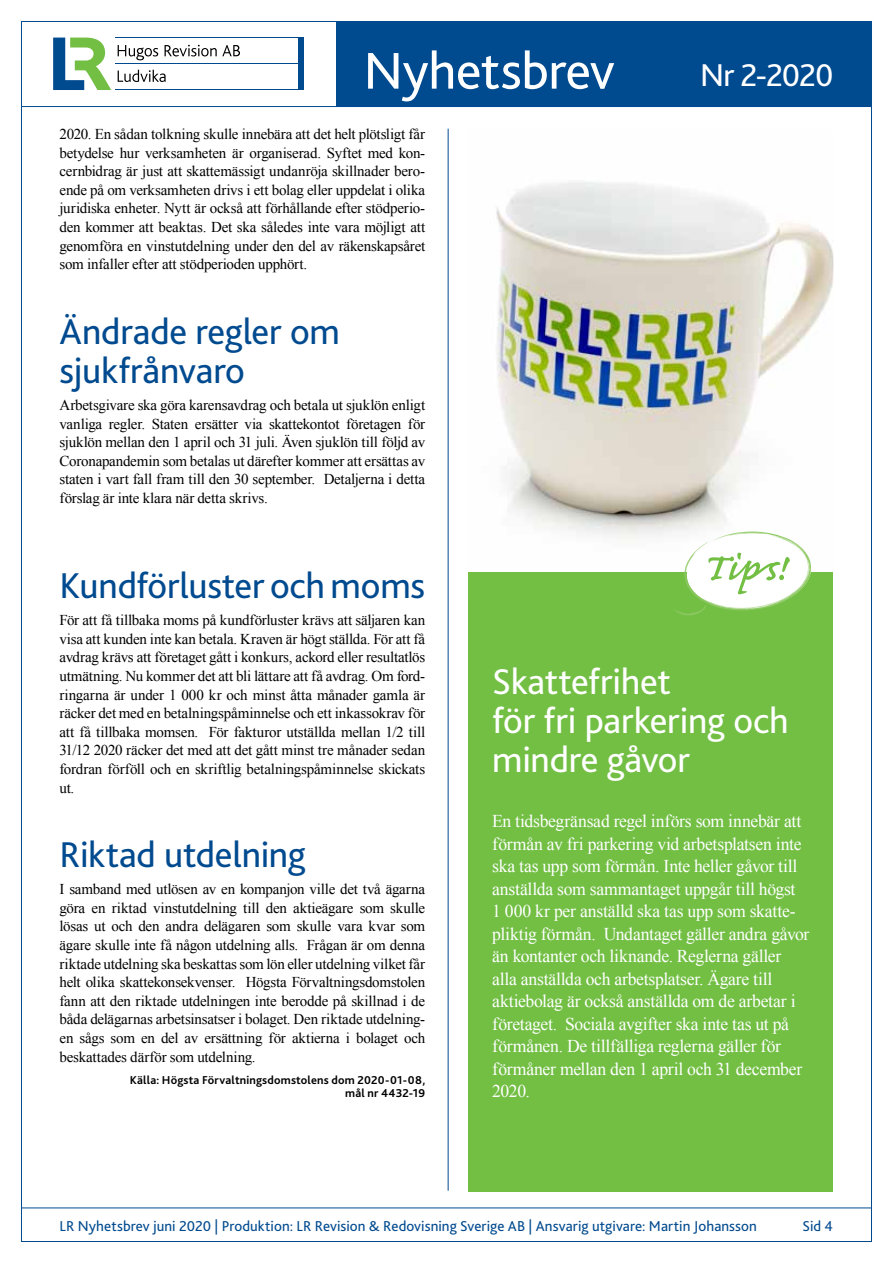
<style>
.page{position:relative;width:893px;height:1263px;background:#fff}
.page>*{position:absolute;margin:0;border:0;box-sizing:border-box;transform-origin:0 0}
.t1{font:54px "Bliss 2";letter-spacing:-.01em;color:#fff}
.t2{font:37.5px/39px "Bliss 2";letter-spacing:-.005em;color:#004a8f}
.t3{font:37.5px/39px "Bliss 2";letter-spacing:-.01em;color:#fff}
.t4{font:33px "Bliss 2";letter-spacing:-.035em;color:#fff}
.t5{font:18px/22.5px "Times New Roman";letter-spacing:-.015em;color:#fff}
.t6{font:15px/18.6px "Times New Roman";letter-spacing:-.015em;color:#000;text-align:justify}
.t7{font:15px "Bliss 2";letter-spacing:.005em;color:#004a8f}
.t8{font:700 12px/13.5px "Bliss 2";letter-spacing:.015em;color:#000;text-align:right}
</style>
<div class="page">
<hr style="left:21px;top:106px;width:851px;height:1px;background:#004a8f">
<div style="left:336px;top:21px;width:536px;height:85px;background:#004a8f"></div>
<hr style="left:21px;top:1208px;width:851px;height:1px;background:#004a8f">
<img style="left:496px;top:182px;width:337px;height:424px">
<hr style="left:448px;top:129px;width:1px;height:1062px;background:#004a8f">
<div style="left:468px;top:572px;width:364px;height:619px;background:#72bf44"></div>
<svg style="left:674px;top:531px;width:137px;height:84px"></svg>
<svg style="left:118px;top:45px;width:40px;height:15px"></svg>
<svg style="left:165px;top:45px;width:75px;height:11px"></svg>
<svg style="left:118px;top:70px;width:48px;height:12px"></svg>
<div style="left:299px;top:38px;width:5px;height:52px;background:#004a8f"></div>
<svg style="left:53px;top:38px;width:58px;height:52px"></svg>
<hr style="left:115px;top:38px;width:188px;height:1px;background:#004a8f">
<hr style="left:115px;top:89px;width:188px;height:1px;background:#004a8f">
<hr style="left:115px;top:63px;width:188px;height:1px;background:#004a8f">
<h1 class="t1" style="left:364px;top:37px;width:253px">Nyhetsbrev</h1>
<p class="t6" style="left:60px;top:124px;width:367px">2020. En sådan tolkning skulle innebära att det helt plötsligt får betydelse hur verksamheten är organiserad. Syftet med kon&shy;cernbidrag är just att skattemässigt undanröja skillnader bero&shy;ende på om verksamheten drivs i ett bolag eller uppdelat i olika juridiska enheter. Nytt är också att förhållande efter stödperio&shy;den kommer att beaktas. Det ska således inte vara möjligt att genomföra en vinstutdelning under den del av räkenskapsåret som infaller efter att stödperioden upphört.</p>
<h2 class="t2" style="left:60px;top:311px;width:282px">Ändrade regler om sjukfrånvaro</h2>
<p class="t6" style="left:60px;top:395px;width:367px">Arbetsgivare ska göra karensavdrag och betala ut sjuklön enligt vanliga regler. Staten ersätter via skattekontot företagen för sjuklön mellan den 1 april och 31 juli. Även sjuklön till följd av Coronapandemin som betalas ut därefter kommer att ersättas av staten i vart fall fram till den 30 september. Detaljerna i detta förslag är inte klara när detta skrivs.</p>
<h3 class="t4" style="left:700px;top:55px;width:135px">Nr 2-2020</h3>
<h2 class="t2" style="left:60px;top:565px;width:367px">Kundförluster och moms</h2>
<p class="t6" style="left:60px;top:610px;width:367px">För att få tillbaka moms på kundförluster krävs att säljaren kan visa att kunden inte kan betala. Kraven är högt ställda. För att få avdrag krävs att företaget gått i konkurs, ackord eller resultatlös utmätning. Nu kommer det att bli lättare att få avdrag. Om ford&shy;ringarna är under 1 000 kr och minst åtta månader gamla är räcker det med en betalningspåminnelse och ett inkassokrav för att få tillbaka momsen. För fakturor utställda mellan 1/2 till 31/12 2020 räcker det med att det gått minst tre månader sedan fordran förföll och en skriftlig betalningspåminnelse skickats ut.</p>
<h2 class="t2" style="left:60px;top:834px;width:248px">Riktad utdelning</h2>
<p class="t6" style="left:60px;top:880px;width:367px">I samband med utlösen av en kompanjon ville det två ägarna göra en riktad vinstutdelning till den aktieägare som skulle lösas ut och den andra delägaren som skulle vara kvar som ägare skulle inte få någon utdelning alls. Frågan är om denna riktade utdelning ska beskattas som lön eller utdelning vilket får helt olika skattekonsekvenser. Högsta Förvaltningsdomstolen fann att den riktade utdelningen inte berodde på skillnad i de båda delägarnas arbetsinsatser i bolaget. Den riktade utdelning&shy;en sågs som en del av ersättning för aktierna i bolaget och beskattades därför som utdelning.</p>
<p class="t8" style="left:130px;top:1073px;width:297px">Källa: Högsta Förvaltningsdomstolens dom 2020-01-08, mål nr 4432-19</p>
<h2 class="t3" style="left:492px;top:661px;width:298px">Skattefrihet<br>för fri parkering och mindre gåvor</h2>
<p class="t5" style="left:492px;top:810px;width:319px">En tidsbegränsad regel införs som innebär att förmån av fri parkering vid arbetsplatsen inte ska tas upp som förmån. Inte heller gåvor till anställda som sammantaget uppgår till högst<br>1 000 kr per anställd ska tas upp som skatte&shy;pliktig förmån. Undantaget gäller andra gåvor än kontanter och liknande. Reglerna gäller alla anställda och arbetsplatser. Ägare till aktiebolag är också anställda om de arbetar i företaget. Sociala avgifter ska inte tas ut på förmånen. De tillfälliga reglerna gäller för förmåner mellan den 1 april och 31 december 2020.</p>
<p class="t7" style="left:60px;top:1217px;width:699px">LR Nyhetsbrev juni 2020 | Produktion: LR Revision &amp; Redovisning Sverige AB | Ansvarig utgivare: Martin Johansson</p>
<p class="t7" style="left:802px;top:1217px;width:32px">Sid 4</p>
</div>
